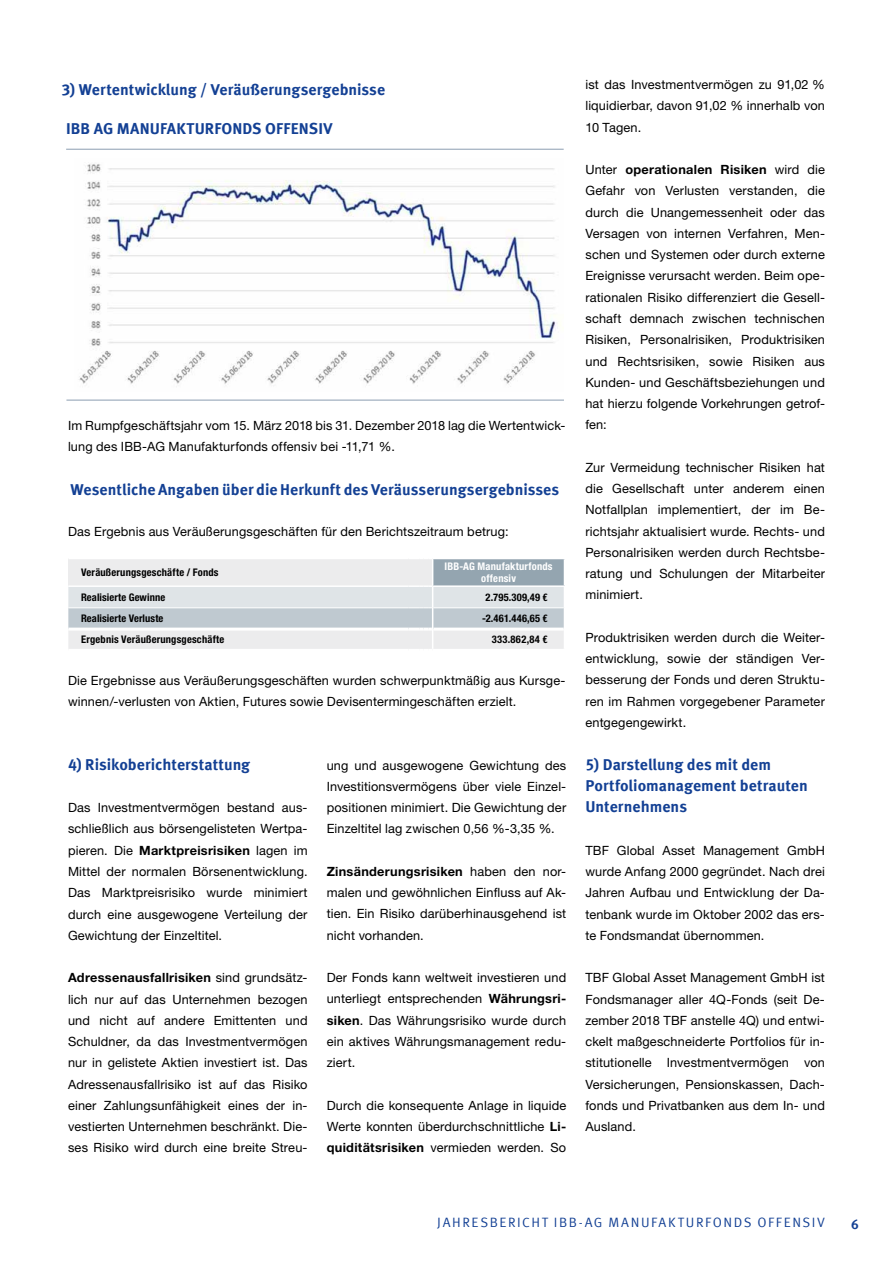
<style>
.page{position:relative;width:893px;height:1263px;background:#fff}
.page>*{position:absolute;margin:0;border:0;box-sizing:border-box;transform-origin:0 0}
.t1{font:700 15.75px/21.3px "Meta Offc Pro";letter-spacing:.005em;color:#134094}
.t2{font:13.5px "Meta Offc Pro Norm";letter-spacing:.115em;color:#134094}
.t3{font:700 13.5px "Meta Offc Pro";color:#134094}
.t4{font:12.75px/21.3px "Helvetica Neue LTW1 G";letter-spacing:.01em;color:#000;text-align:justify}
.t5{font:700 condensed 10.5px "Helvetica Neue LTW1 G";letter-spacing:.02em;color:#000}
.t6{font:700 condensed 10.5px/11.7px "Helvetica Neue LTW1 G";letter-spacing:.02em;color:#fff;text-align:center}
.s1{font-weight:700}
</style>
<div class="page">
<img style="left:79px;top:164px;width:482px;height:220px">
<hr style="left:66px;top:149px;width:498px;height:1px;background:#8b9eb1">
<hr style="left:66px;top:400px;width:498px;height:1px;background:#8b9eb1">
<svg style="left:68px;top:559px;width:497px;height:90px;background:#dadee2"></svg>
<p class="t1" style="left:62px;top:78px;width:325px">3) Wertentwicklung / Veräußerungsergebnisse</p>
<p class="t1" style="left:66px;top:116px;width:268px">IBB AG MANUFAKTURFONDS OFFENSIV</p>
<p class="t4" style="left:68px;top:414px;width:499px">Im Rumpfgeschäftsjahr vom 15. März 2018 bis 31. Dezember 2018 lag die Wertentwick&shy;lung des IBB-AG Manufakturfonds offensiv bei -11,71 %.</p>
<p class="t1" style="left:70px;top:477px;width:490px">Wesentliche Angaben über die Herkunft des Veräusserungsergebnisses</p>
<p class="t4" style="left:68px;top:520px;width:442px">Das Ergebnis aus Veräußerungsgeschäften für den Berichtszeitraum betrug:</p>
<p class="t5" style="left:81px;top:566px;width:139px">Veräußerungsgeschäfte / Fonds</p>
<p class="t6" style="left:444px;top:561px;width:110px">IBB-AG Manufakturfonds offensiv</p>
<p class="t5" style="left:81px;top:591px;width:86px">Realisierte Gewinne</p>
<p class="t5" style="left:486px;top:591px;width:63px">2.795.309,49 €</p>
<p class="t5" style="left:81px;top:612px;width:84px">Realisierte Verluste</p>
<p class="t5" style="left:482px;top:612px;width:67px">-2.461.446,65 €</p>
<p class="t5" style="left:81px;top:633px;width:145px">Ergebnis Veräußerungsgeschäfte</p>
<p class="t5" style="left:492px;top:633px;width:57px">333.862,84 €</p>
<p class="t4" style="left:68px;top:669px;width:499px">Die Ergebnisse aus Veräußerungsgeschäften wurden schwerpunktmäßig aus Kursge&shy;winnen/-verlusten von Aktien, Futures sowie Devisentermingeschäften erzielt.</p>
<p class="t1" style="left:68px;top:752px;width:184px">4) Risikoberichterstattung</p>
<p class="t4" style="left:68px;top:797px;width:241px">Das Investmentvermögen bestand aus&shy;schließlich aus börsengelisteten Wertpa&shy;pieren. Die <span class="s1">Marktpreisrisiken</span> lagen im Mittel der normalen Börsenentwicklung.<br>Das Marktpreisrisiko wurde minimiert durch eine ausgewogene Verteilung der Gewichtung der Einzeltitel.</p>
<p class="t4" style="left:68px;top:967px;width:241px"><span class="s1">Adressenausfallrisiken</span> sind grundsätz&shy;lich nur auf das Unternehmen bezogen und nicht auf andere Emittenten und Schuldner, da das Investmentvermögen nur in gelistete Aktien investiert ist. Das Adressenausfallrisiko ist auf das Risiko einer Zahlungsunfähigkeit eines der in&shy;vestierten Unternehmen beschränkt. Die&shy;ses Risiko wird durch eine breite Streu-</p>
<p class="t4" style="left:327px;top:754px;width:241px">ung und ausgewogene Gewichtung des Investitionsvermögens über viele Einzel&shy;positionen minimiert. Die Gewichtung der Einzeltitel lag zwischen 0,56 %-3,35 %.</p>
<p class="t4" style="left:327px;top:861px;width:241px"><span class="s1">Zinsänderungsrisiken</span> haben den nor&shy;malen und gewöhnlichen Einfluss auf Ak&shy;tien. Ein Risiko darüberhinausgehend ist nicht vorhanden.</p>
<p class="t4" style="left:327px;top:967px;width:241px">Der Fonds kann weltweit investieren und unterliegt entsprechenden <span class="s1">Währungsri&shy;siken</span>. Das Währungsrisiko wurde durch ein aktives Währungsmanagement redu&shy;ziert.</p>
<p class="t4" style="left:327px;top:1094px;width:241px">Durch die konsequente Anlage in liquide Werte konnten überdurchschnittliche <span class="s1">Li&shy;quiditätsrisiken</span> vermieden werden. So</p>
<p class="t4" style="left:585px;top:74px;width:241px">ist das Investmentvermögen zu 91,02 % liquidierbar, davon 91,02 % innerhalb von 10 Tagen.</p>
<p class="t4" style="left:585px;top:159px;width:241px">Unter <span class="s1">operationalen Risiken</span> wird die Gefahr von Verlusten verstanden, die durch die Unangemessenheit oder das Versagen von internen Verfahren, Men&shy;schen und Systemen oder durch externe Ereignisse verursacht werden. Beim ope&shy;rationalen Risiko differenziert die Gesell&shy;schaft demnach zwischen technischen Risiken, Personalrisiken, Produktrisiken und Rechtsrisiken, sowie Risiken aus Kunden- und Geschäftsbeziehungen und hat hierzu folgende Vorkehrungen getrof&shy;fen:</p>
<p class="t4" style="left:585px;top:456px;width:241px">Zur Vermeidung technischer Risiken hat die Gesellschaft unter anderem einen Notfallplan implementiert, der im Be&shy;richtsjahr aktualisiert wurde. Rechts- und Personalrisiken werden durch Rechtsbe&shy;ratung und Schulungen der Mitarbeiter minimiert.</p>
<p class="t4" style="left:585px;top:627px;width:241px">Produktrisiken werden durch die Weiter&shy;entwicklung, sowie der ständigen Ver&shy;besserung der Fonds und deren Struktu&shy;ren im Rahmen vorgegebener Parameter entgegengewirkt.</p>
<p class="t1" style="left:585px;top:752px;width:224px">5) Darstellung des mit dem<br>Portfoliomanagement betrauten<br>Unternehmens</p>
<p class="t4" style="left:585px;top:839px;width:241px">TBF Global Asset Management GmbH wurde Anfang 2000 gegründet. Nach drei Jahren Aufbau und Entwicklung der Da&shy;tenbank wurde im Oktober 2002 das ers&shy;te Fondsmandat übernommen.</p>
<p class="t4" style="left:585px;top:967px;width:241px">TBF Global Asset Management GmbH ist Fondsmanager aller 4Q-Fonds (seit De&shy;zember 2018 TBF anstelle 4Q) und entwi&shy;ckelt maßgeschneiderte Portfolios für in&shy;stitutionelle Investmentvermögen von Versicherungen, Pensionskassen, Dach&shy;fonds und Privatbanken aus dem In- und Ausland.</p>
<p class="t2" style="left:437px;top:1211px;width:223px">JAHRESBERICHT IBB-AG MANUFAKT</p>
<p class="t2" style="left:686px;top:1211px;width:20px">URFO</p>
<p class="t2" style="left:724px;top:1211px;width:43px">NDS OFFE</p>
<p class="t2" style="left:792px;top:1211px;width:34px">NSIV</p>
<p class="t3" style="left:851px;top:1214px;width:9px">6</p>
</div>
